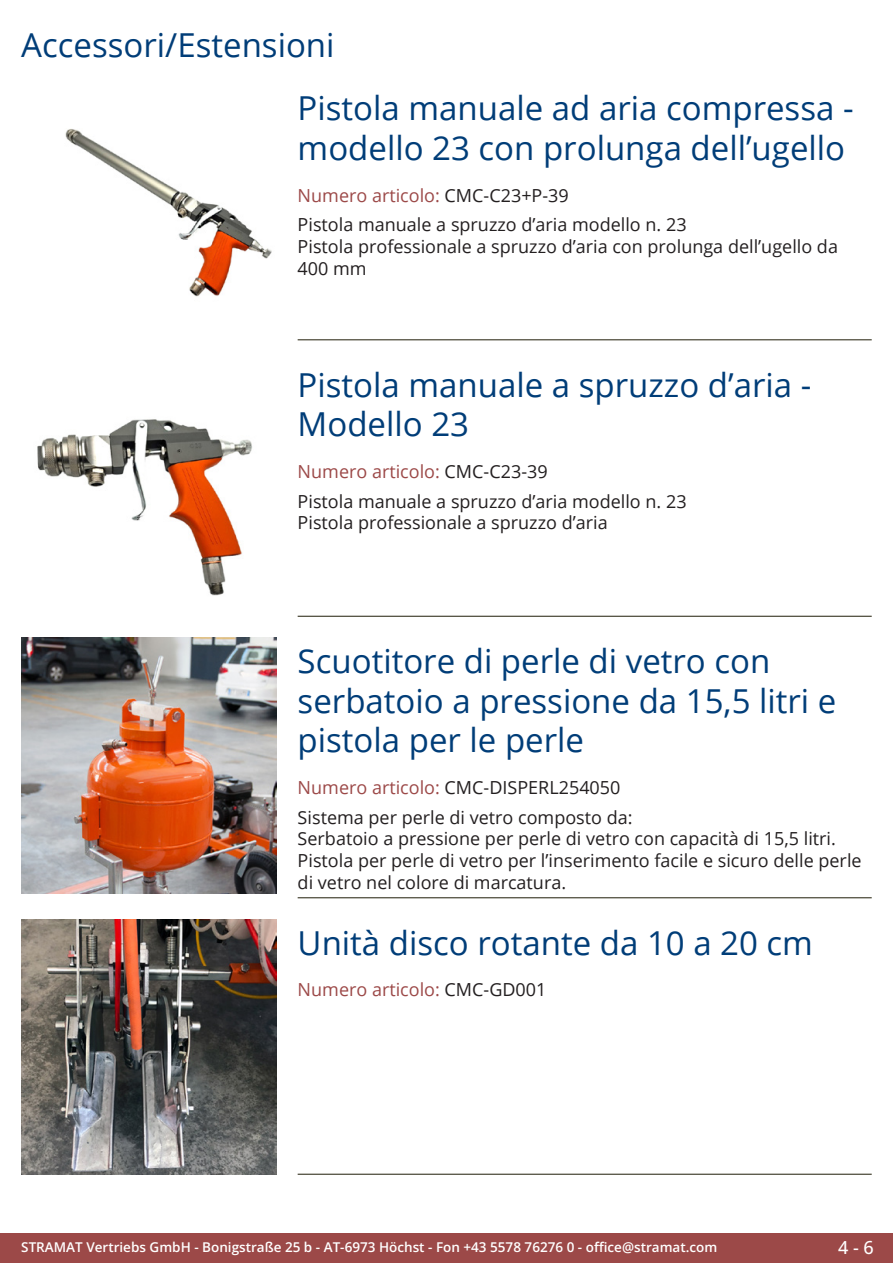
<style>
.page{position:relative;width:893px;height:1263px;background:#fff}
.page>*{position:absolute;margin:0;border:0;box-sizing:border-box;transform-origin:0 0}
.Produkttitel{font:33px/39.6px "Open Sans";color:#003d78}
.RastTitel{font:33px "Open Sans";color:#003d78}
.Beschreibung_Text{font:18px/21.6px "Open Sans";color:#231f20}
.TechDaten_Überschrif{font:18px "Open Sans";color:#9c4948}
.TechDaten_Überschrif-2{font:18px "Open Sans";color:#231f20}
.t1{font:500 18px "Open Sans";color:#fff}
.t2{font:600 13.5px "Open Sans";color:#fff}
.s1{color:#231f20}
.s2{color:#9c4948}
</style>
<div class="page">
<div style="left:0;top:1233px;width:893px;height:30px;background:#9c4948"></div>
<hr style="left:298px;top:340px;width:574px;height:1px;background:#201d08">
<hr style="left:298px;top:616px;width:574px;height:1px;background:#201d08">
<hr style="left:298px;top:897px;width:574px;height:1px;background:#201d08">
<hr style="left:298px;top:1174px;width:574px;height:1px;background:#201d08">
<img style="left:65px;top:129px;width:207px;height:168px">
<img style="left:37px;top:419px;width:215px;height:177px">
<img style="left:21px;top:638px;width:255px;height:255px">
<img style="left:21px;top:919px;width:255px;height:255px">
<p class="RastTitel" style="left:21px;top:22px;width:315px">Accessori/Estensioni</p>
<p class="Produkttitel" style="left:298px;top:88px;width:557px">Pistola manuale ad aria compressa - modello 23 con prolunga dell’ugello</p>
<p class="TechDaten_Überschrif" style="left:298px;top:183px;width:273px">Numero articolo: <span class="s1">CMC-C23+P-39</span></p>
<p class="Beschreibung_Text" style="left:298px;top:214px;width:542px">Pistola manuale a spruzzo d’aria modello n. 23<br>Pistola professionale a spruzzo d’aria con prolunga dell’ugello da<br>400 mm</p>
<p class="Produkttitel" style="left:298px;top:364px;width:515px">Pistola manuale a spruzzo d’aria -<br>Modello 23</p>
<p class="TechDaten_Überschrif" style="left:298px;top:459px;width:252px">Numero articolo: <span class="s1">CMC-C23-39</span></p>
<p class="Beschreibung_Text" style="left:298px;top:490px;width:390px">Pistola manuale a spruzzo d’aria modello n. 23<br>Pistola professionale a spruzzo d’aria</p>
<p class="Produkttitel" style="left:298px;top:640px;width:540px">Scuotitore di perle di vetro con serbatoio a pressione da 15,5 litri e pistola per le perle</p>
<p class="TechDaten_Überschrif-2" style="left:298px;top:775px;width:324px"><span class="s2">Numero articolo:</span> CMC-DISPERL254050</p>
<p class="Beschreibung_Text" style="left:298px;top:806px;width:565px">Sistema per perle di vetro composto da:<br>Serbatoio a pressione per perle di vetro con capacità di 15,5 litri.<br>Pistola per perle di vetro per l’inserimento facile e sicuro delle perle di vetro nel colore di marcatura.</p>
<p class="Produkttitel" style="left:298px;top:922px;width:517px">Unità disco rotante da 10 a 20 cm</p>
<p class="TechDaten_Überschrif" style="left:298px;top:977px;width:250px">Numero articolo: <span class="s1">CMC-GD001</span></p>
<p class="t2" style="left:21px;top:1238px;width:698px">STRAMAT Vertriebs GmbH - Bonigstraße 25 b - AT-6973 Höchst - Fon +43 5578 76276 0 - office@stramat.com</p>
<p class="t1" style="left:838px;top:1234px;width:37px">4 - 6</p>
</div>
